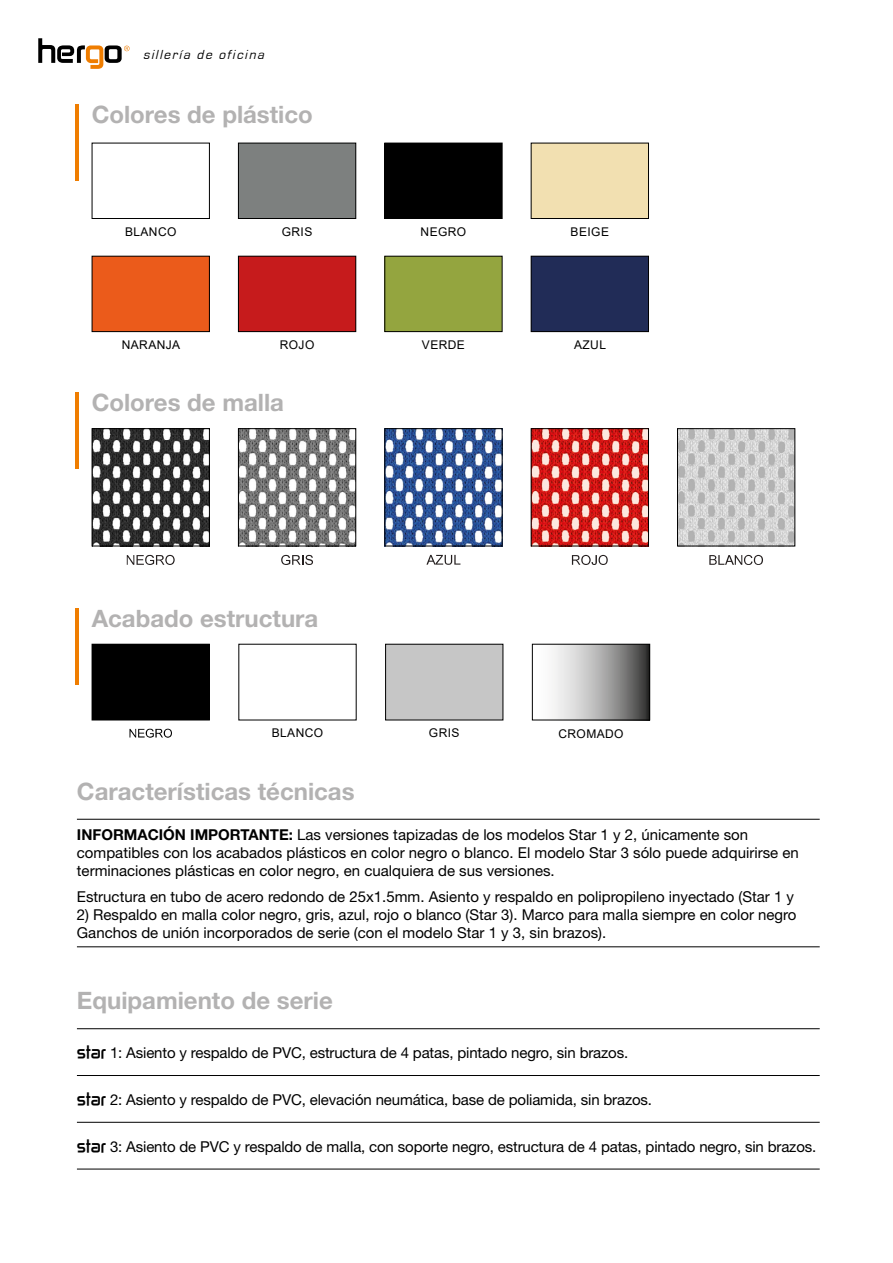
<style>
.page{position:relative;width:893px;height:1263px;background:#fff}
.page>*{position:absolute;margin:0;border:0;box-sizing:border-box;transform-origin:0 0}
.t1{font:700 24px "Helvetica Neue";color:#b3b2b2}
.t2{font:15px/18px "Helvetica Neue";color:#000}
.t3{font:italic 13.5px "Eurostile";color:#000}
.t4{font:12px "Arial";letter-spacing:.035em;color:#000}
.s1{font-weight:700}
.s2{font-family:"Zekton";font-weight:700}
</style>
<div class="page">
<svg style="left:38px;top:38px;width:92px;height:31px"></svg>
<hr style="left:77px;top:819px;width:743px;height:1px;background:#000">
<hr style="left:77px;top:946px;width:743px;height:1px;background:#000">
<hr style="left:77px;top:1028px;width:743px;height:1px;background:#000">
<hr style="left:77px;top:1075px;width:743px;height:1px;background:#000">
<hr style="left:77px;top:1122px;width:743px;height:1px;background:#000">
<hr style="left:77px;top:1169px;width:743px;height:1px;background:#000">
<hr style="left:75px;top:392px;width:4px;height:77px;background:#ef7d00">
<svg style="left:127px;top:555px;width:48px;height:10px"></svg>
<svg style="left:281px;top:555px;width:32px;height:10px"></svg>
<svg style="left:426px;top:555px;width:34px;height:10px"></svg>
<svg style="left:572px;top:555px;width:36px;height:10px"></svg>
<svg style="left:709px;top:555px;width:54px;height:10px"></svg>
<img style="left:94px;top:430px;width:114px;height:114px">
<div style="left:92px;top:428px;width:118px;height:118px;border:1px solid #000"></div>
<img style="left:240px;top:430px;width:114px;height:114px">
<div style="left:238px;top:428px;width:118px;height:118px;border:1px solid #000"></div>
<img style="left:386px;top:430px;width:114px;height:114px">
<div style="left:384px;top:428px;width:118px;height:118px;border:1px solid #000"></div>
<img style="left:533px;top:430px;width:114px;height:114px">
<div style="left:531px;top:428px;width:118px;height:118px;border:1px solid #000"></div>
<img style="left:679px;top:430px;width:114px;height:114px">
<div style="left:677px;top:428px;width:118px;height:118px;border:1px solid #000"></div>
<hr style="left:75px;top:104px;width:4px;height:77px;background:#ef7d00">
<div style="left:92px;top:143px;width:118px;height:76px;border:1px solid #000"></div>
<div style="left:92px;top:256px;width:117px;height:76px;background:#eb5b1b"></div>
<div style="left:92px;top:256px;width:118px;height:76px;border:1px solid #000"></div>
<div style="left:238px;top:143px;width:118px;height:75px;background:#7d807f"></div>
<div style="left:238px;top:143px;width:118px;height:76px;border:1px solid #000"></div>
<div style="left:238px;top:256px;width:118px;height:76px;background:#c61b1c"></div>
<div style="left:238px;top:256px;width:118px;height:76px;border:1px solid #000"></div>
<div style="left:385px;top:143px;width:117px;height:75px;background:#000"></div>
<div style="left:384px;top:143px;width:118px;height:76px;border:1px solid #000"></div>
<div style="left:385px;top:256px;width:117px;height:76px;background:#94a53f"></div>
<div style="left:384px;top:256px;width:118px;height:76px;border:1px solid #000"></div>
<div style="left:531px;top:143px;width:117px;height:75px;background:#f2e0b1"></div>
<div style="left:531px;top:143px;width:118px;height:76px;border:1px solid #000"></div>
<div style="left:531px;top:256px;width:117px;height:76px;background:#212c57"></div>
<div style="left:531px;top:256px;width:118px;height:76px;border:1px solid #000"></div>
<hr style="left:75px;top:608px;width:4px;height:77px;background:#ef7d00">
<svg style="left:129px;top:729px;width:43px;height:9px"></svg>
<div style="left:92px;top:644px;width:117px;height:76px;background:#000"></div>
<svg style="left:553px;top:646px;width:95px;height:72px;background:#a7a7a6"></svg>
<div style="left:532px;top:644px;width:118px;height:76px;border:1px solid #000"></div>
<div style="left:386px;top:644px;width:117px;height:76px;background:#c6c6c6"></div>
<div style="left:385px;top:644px;width:118px;height:76px;border:1px solid #000"></div>
<p class="t3" style="left:143px;top:47px;width:126px">sillería de oficina</p>
<p class="t1" style="left:92px;top:100px;width:223px">Colores de plástico</p>
<p class="t4" style="left:125px;top:224px;width:53px">BLANCO</p>
<p class="t4" style="left:122px;top:337px;width:60px">NARANJA</p>
<p class="t4" style="left:282px;top:224px;width:32px">GRIS</p>
<p class="t4" style="left:280px;top:337px;width:36px">ROJO</p>
<p class="t1" style="left:92px;top:388px;width:194px">Colores de malla</p>
<p class="t1" style="left:92px;top:604px;width:228px">Acabado estructura</p>
<p class="t4" style="left:421px;top:224px;width:47px">NEGRO</p>
<p class="t4" style="left:422px;top:337px;width:45px">VERDE</p>
<p class="t4" style="left:571px;top:224px;width:40px">BEIGE</p>
<p class="t4" style="left:574px;top:337px;width:33px">AZUL</p>
<p class="t4" style="left:272px;top:725px;width:53px">BLANCO</p>
<p class="t4" style="left:429px;top:725px;width:32px">GRIS</p>
<p class="t4" style="left:558px;top:725px;width:67px">CROMADO</p>
<p class="t1" style="left:77px;top:776px;width:279px">Características técnicas</p>
<p class="t2" style="left:77px;top:825px;width:723px"><span class="s1">INFORMACIÓN IMPORTANTE:</span> Las versiones tapizadas de los modelos Star 1 y 2, únicamente son compatibles con los acabados plásticos en color negro o blanco. El modelo Star 3 sólo puede adquirirse en terminaciones plásticas en color negro, en cualquiera de sus versiones.</p>
<p class="t2" style="left:77px;top:888px;width:719px">Estructura en tubo de acero redondo de 25x1.5mm. Asiento y respaldo en polipropileno inyectado (Star 1 y</p>
<p class="t2" style="left:77px;top:906px;width:721px">2) Respaldo en malla color negro, gris, azul, rojo o blanco (Star 3). Marco para malla siempre en color negro<br>Ganchos de unión incorporados de serie (con el modelo Star 1 y 3, sin brazos).</p>
<p class="t1" style="left:77px;top:986px;width:257px">Equipamiento de serie</p>
<p class="t2" style="left:77px;top:1044px;width:553px"><span class="s2">star</span> 1: Asiento y respaldo de PVC, estructura de 4 patas, pintado negro, sin brazos.</p>
<p class="t2" style="left:77px;top:1091px;width:577px"><span class="s2">star</span> 2: Asiento y respaldo de PVC, elevación neumática, base de poliamida, sin brazos.</p>
<p class="t2" style="left:77px;top:1137px;width:741px"><span class="s2">star</span> 3: Asiento de PVC y respaldo de malla, con soporte negro, estructura de 4 patas, pintado negro, sin brazos.</p>
</div>
